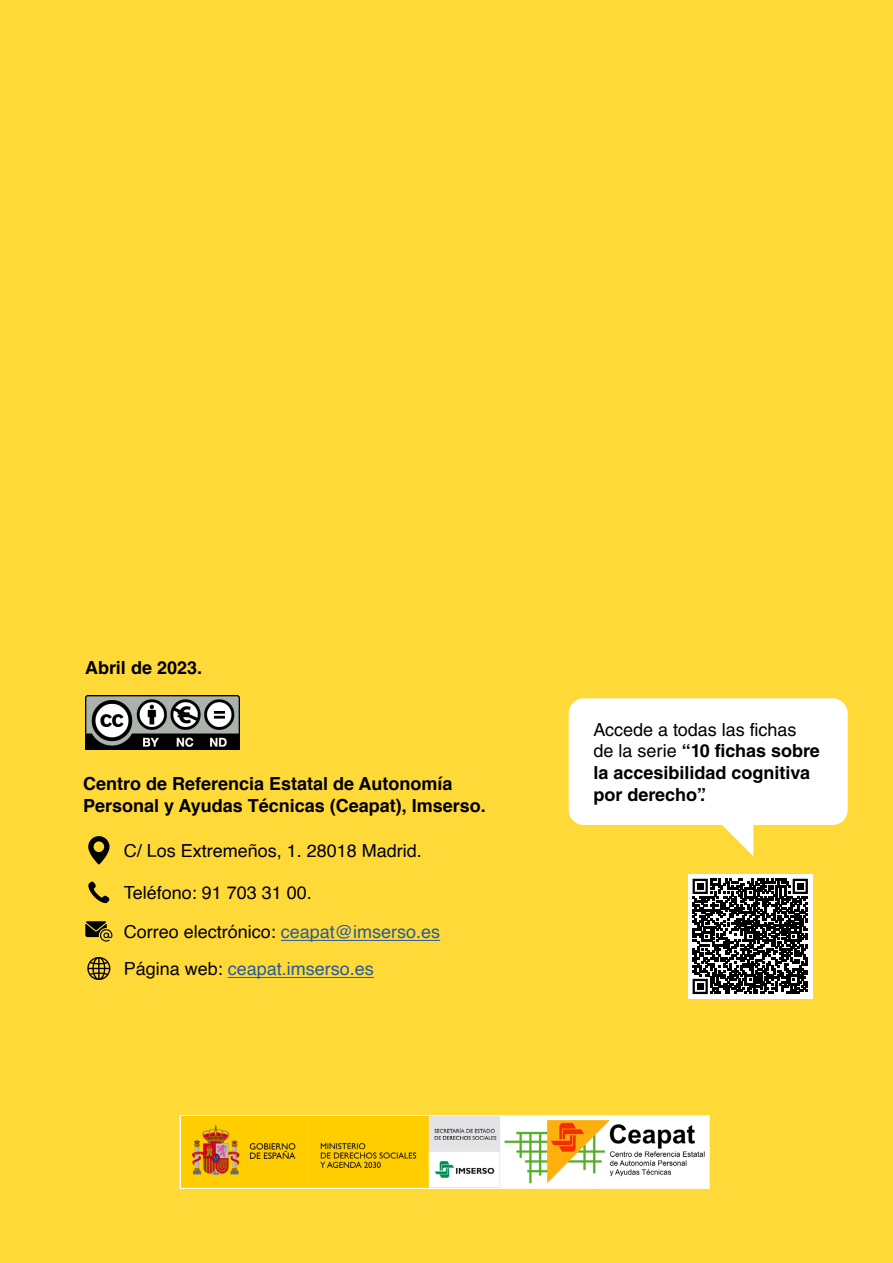
<style>
.page{position:relative;width:893px;height:1263px;background:#ffd938}
.page>*{position:absolute;margin:0;border:0;box-sizing:border-box;transform-origin:0 0}
.t1{font:700 18px/21.6px "Helvetica LT Std";color:#000}
.t2{font:18px "Helvetica";color:#000}
.t3{font:700 18px/21.6px "Helvetica";color:#000}
.t4{font:18px "Helvetica";color:#275b9b}
.s1{color:#275b9b}
.s2{color:#000}
.s3{font-weight:400}
</style>
<div class="page">
<div style="left:569px;top:698px;width:279px;height:127px;background:#fff;border-radius:15px"></div>
<svg style="left:722px;top:825px;width:31px;height:31px"></svg>
<img style="left:85px;top:695px;width:155px;height:54px">
<svg style="left:88px;top:836px;width:22px;height:29px"></svg>
<svg style="left:88px;top:881px;width:22px;height:22px"></svg>
<svg style="left:85px;top:921px;width:27px;height:21px"></svg>
<svg style="left:87px;top:957px;width:24px;height:23px"></svg>
<svg style="left:180px;top:1115px;width:530px;height:74px;background:#fdf0bd"></svg>
<img style="left:181px;top:1117px;width:527px;height:70px">
<hr style="left:281px;top:940px;width:159px;height:1px;background:#275b9b">
<hr style="left:228px;top:977px;width:146px;height:1px;background:#275b9b">
<img style="left:688px;top:875px;width:124px;height:123px">
<p class="t1" style="left:85px;top:657px;width:118px">Abril de 2023.</p>
<p class="t3" style="left:83px;top:773px;width:404px">Centro de Referencia Estatal de Autonomía<br>Personal y Ayudas Técnicas (Ceapat), Imserso.</p>
<p class="t2" style="left:124px;top:837px;width:300px">C/ Los Extremeños, 1. 28018 Madrid.</p>
<p class="t2" style="left:124px;top:879px;width:190px">Teléfono: 91 703 31 00.</p>
<p class="t2" style="left:124px;top:918px;width:318px">Correo electrónico: <span class="s1">ceapat@imserso.es</span></p>
<p class="t4" style="left:124px;top:955px;width:252px"><span class="s2">Página web:</span> ceapat.imserso.es</p>
<p class="t1" style="left:593px;top:718px;width:228px"><span class="s3">Accede a todas las fichas de la serie</span> “10 fichas sobre la accesibilidad cognitiva por derecho”.</p>
</div>
